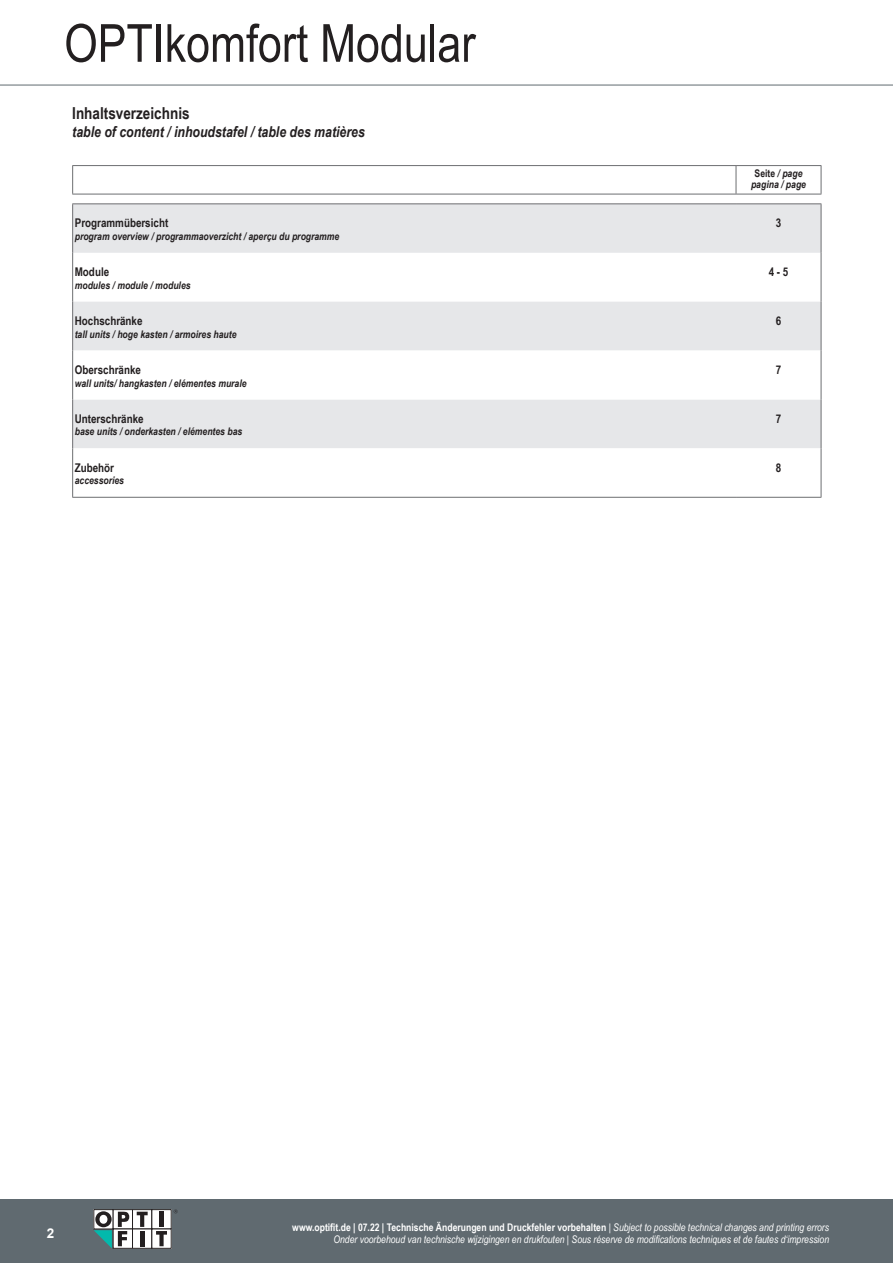
<style>
.page{position:relative;width:893px;height:1263px;background:#fff}
.page>*{position:absolute;margin:0;border:0;box-sizing:border-box;transform-origin:0 0}
.t1{font:52.5px "Arial Narrow";color:#231f20}
.t2{font:700 16.5px "Arial Narrow";color:#231f20}
.t3{font:italic 700 15px "Arial Narrow";color:#231f20}
.t4{font:700 13.5px "Arial";color:#fff}
.t5{font:700 12px "Arial Narrow";color:#231f20}
.t6{font:italic 10.5px/12.6px "Arial Narrow";color:#fff;text-align:right}
.t7{font:italic 700 10.5px/10.5px "Arial Narrow";color:#231f20;text-align:center}
.s1{font-style:normal}
.s2{font-weight:700;font-style:normal}
</style>
<div class="page">
<svg style="left:0;top:84px;width:893px;height:1px"></svg>
<div style="left:0;top:1199px;width:893px;height:64px;background:#606a70"></div>
<div style="left:94px;top:1209px;width:19px;height:20px;border:1px solid #231f20"></div>
<svg style="left:115px;top:1211px;width:16px;height:16px"></svg>
<div style="left:113px;top:1209px;width:20px;height:20px;border:1px solid #231f20"></div>
<svg style="left:134px;top:1211px;width:16px;height:16px"></svg>
<div style="left:132px;top:1209px;width:20px;height:20px;border:1px solid #231f20"></div>
<div style="left:152px;top:1209px;width:19px;height:20px;background:#fff"></div>
<div style="left:152px;top:1209px;width:19px;height:20px;border:1px solid #231f20"></div>
<svg style="left:115px;top:1231px;width:16px;height:15px"></svg>
<div style="left:133px;top:1229px;width:19px;height:19px;background:#fff"></div>
<div style="left:132px;top:1229px;width:20px;height:19px;border:1px solid #231f20"></div>
<div style="left:152px;top:1229px;width:19px;height:19px;background:#fff"></div>
<svg style="left:137px;top:1212px;width:11px;height:15px"></svg>
<div style="left:159px;top:1212px;width:5px;height:15px;background:#231f20"></div>
<svg style="left:118px;top:1212px;width:11px;height:34px"></svg>
<hr style="left:140px;top:1231px;width:4px;height:15px;background:#231f20">
<svg style="left:156px;top:1231px;width:11px;height:15px"></svg>
<svg style="left:94px;top:1211px;width:18px;height:37px"></svg>
<svg style="left:174px;top:1209px;width:4px;height:4px"></svg>
<hr style="left:72px;top:165px;width:664px;height:1px;background:#6d6e71">
<svg style="left:72px;top:166px;width:1px;height:28px"></svg>
<hr style="left:736px;top:165px;width:85px;height:1px;background:#6d6e71">
<svg style="left:736px;top:166px;width:1px;height:28px"></svg>
<svg style="left:821px;top:166px;width:1px;height:28px"></svg>
<hr style="left:72px;top:194px;width:664px;height:1px;background:#6d6e71">
<hr style="left:736px;top:194px;width:85px;height:1px;background:#6d6e71">
<svg style="left:73px;top:204px;width:748px;height:147px;fill:#e6e7e9"></svg>
<svg style="left:73px;top:351px;width:748px;height:146px"></svg>
<hr style="left:72px;top:203px;width:664px;height:1px;background:#6d6e71">
<hr style="left:72px;top:204px;width:1px;height:49px;background:#6d6e71">
<hr style="left:736px;top:203px;width:85px;height:1px;background:#6d6e71">
<hr style="left:821px;top:204px;width:1px;height:49px;background:#6d6e71">
<hr style="left:72px;top:253px;width:1px;height:49px;background:#6d6e71">
<hr style="left:821px;top:253px;width:1px;height:49px;background:#6d6e71">
<hr style="left:72px;top:302px;width:1px;height:49px;background:#6d6e71">
<hr style="left:821px;top:302px;width:1px;height:49px;background:#6d6e71">
<hr style="left:72px;top:351px;width:1px;height:48px;background:#6d6e71">
<hr style="left:821px;top:351px;width:1px;height:48px;background:#6d6e71">
<hr style="left:72px;top:399px;width:1px;height:49px;background:#6d6e71">
<hr style="left:821px;top:399px;width:1px;height:49px;background:#6d6e71">
<hr style="left:72px;top:448px;width:1px;height:49px;background:#6d6e71">
<hr style="left:821px;top:448px;width:1px;height:49px;background:#6d6e71">
<hr style="left:72px;top:497px;width:664px;height:1px;background:#6d6e71">
<hr style="left:736px;top:497px;width:85px;height:1px;background:#6d6e71">
<h1 class="t1" style="left:64px;top:13px;width:413px">OPTIkomfort Modular</h1>
<h2 class="t2" style="left:72px;top:101px;width:119px">Inhaltsverzeichnis</h2>
<h3 class="t3" style="left:72px;top:126px;width:294px">table of content / inhoudstafel / table des matières</h3>
<p class="t7" style="left:751px;top:169px;width:57px"><span class="s1">Seite</span> / page pagina / page</p>
<p class="t5" style="left:75px;top:214px;width:95px">Programmübersicht</p>
<p class="t7" style="left:75px;top:232px;width:266px">program overview / programmaoverzicht / aperçu du programme</p>
<p class="t5" style="left:776px;top:218px;width:7px">3</p>
<p class="t5" style="left:75px;top:263px;width:36px">Module</p>
<p class="t7" style="left:75px;top:281px;width:117px">modules / module / modules</p>
<p class="t5" style="left:769px;top:263px;width:21px">4 - 5</p>
<p class="t5" style="left:75px;top:312px;width:69px">Hochschränke</p>
<p class="t7" style="left:75px;top:330px;width:163px">tall units / hoge kasten / armoires haute</p>
<p class="t5" style="left:776px;top:316px;width:7px">6</p>
<p class="t5" style="left:75px;top:360px;width:68px">Oberschränke</p>
<p class="t7" style="left:75px;top:378px;width:173px">wall units/ hangkasten / elémentes murale</p>
<p class="t5" style="left:776px;top:360px;width:7px">7</p>
<p class="t5" style="left:75px;top:409px;width:70px">Unterschränke</p>
<p class="t7" style="left:75px;top:427px;width:169px">base units / onderkasten / elémentes bas</p>
<p class="t5" style="left:776px;top:409px;width:7px">7</p>
<p class="t5" style="left:75px;top:458px;width:41px">Zubehör</p>
<p class="t7" style="left:75px;top:476px;width:51px">accessories</p>
<p class="t5" style="left:776px;top:463px;width:7px">8</p>
<p class="t4" style="left:47px;top:1228px;width:9px">2</p>
<p class="t6" style="left:292px;top:1221px;width:538px"><span class="s2">www.optifit.de | 07.22 | Technische Änderungen und Druckfehler vorbehalten</span> <span class="s1">|</span> Subject to possible technical changes and printing errors<br>Onder voorbehoud van technische wijzigingen en drukfouten | Sous réserve de modifications techniques et de fautes d‘impression</p>
</div>
